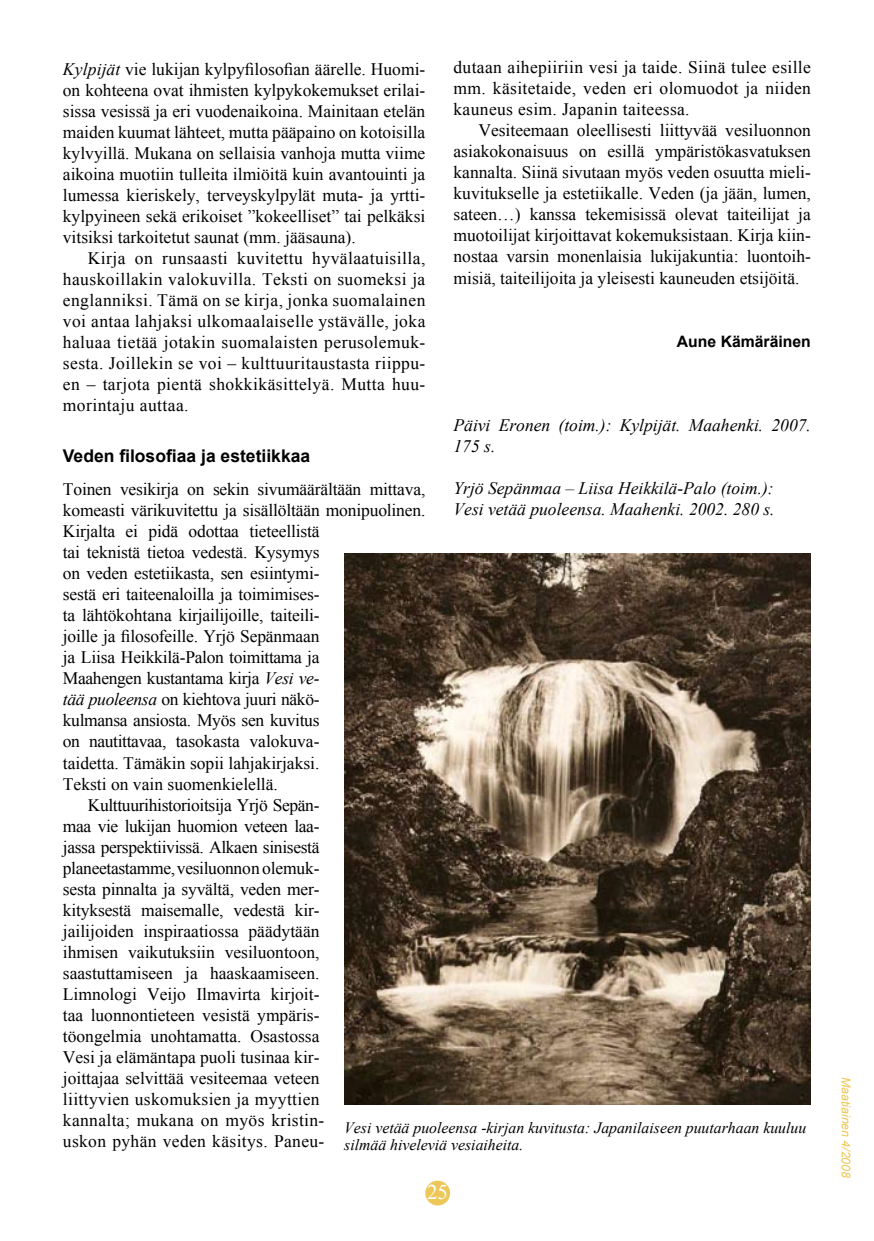
<style>
.page{position:relative;width:874px;height:1241px;background:#fff}
.page>*{position:absolute;margin:0;border:0;box-sizing:border-box;transform-origin:0 0}
.t1{font:21px "Times New Roman";color:#fff}
.t2{font:17.5px/21px "Times New Roman";color:#000;text-align:justify}
.t3{font:17.5px "Times New Roman";letter-spacing:-.02em;color:#000}
.t4{font:italic 17.5px/21px "Times New Roman";color:#000}
.t5{font:17.5px "Times New Roman";letter-spacing:.02em;color:#000}
.t6{font:700 17.5px "Arial";color:#000}
.t7{font:italic 15.75px/17.5px "Times New Roman";color:#000}
.t8{font:700 15.75px "Arial";color:#000}
.t9{font:italic 12.25px "Arial";color:#edc859}
.s1{font-style:italic}
</style>
<div class="page">
<div style="left:425px;top:1180px;width:25px;height:25px;background:#edc859;border-radius:50%"></div>
<img style="left:344px;top:553px;width:466px;height:550px">
<p class="t2" style="left:453px;top:57px;width:359px">dutaan aihepiiriin vesi ja taide. Siinä tulee esille mm. käsitetaide, veden eri olomuodot ja niiden kauneus esim. Japanin taiteessa.</p>
<p class="t2" style="left:453px;top:120px;width:359px;text-indent:25px">Vesiteemaan oleellisesti liittyvää vesiluonnon asiakokonaisuus on esillä ympäristökasvatuksen kannalta. Siinä sivutaan myös veden osuutta mieli&shy;kuvitukselle ja estetiikalle. Veden (ja jään, lumen, sateen…) kanssa tekemisissä olevat taiteilijat ja muotoilijat kirjoittavat kokemuksistaan. Kirja kiin&shy;nostaa varsin monenlaisia lukijakuntia: luontoih&shy;misiä, taiteilijoita ja yleisesti kauneuden etsijöitä.</p>
<p class="t2" style="left:63px;top:58px;width:364px"><span class="s1">Kylpijät</span> vie lukijan kylpyfilosofian äärelle. Huomi&shy;on kohteena ovat ihmisten kylpykokemukset erilai&shy;sissa vesissä ja eri vuodenaikoina. Mainitaan etelän maiden kuumat lähteet, mutta pääpaino on kotoisilla kylvyillä. Mukana on sellaisia vanhoja mutta viime aikoina muotiin tulleita ilmiöitä kuin avantouinti ja lumessa kieriskely, terveyskylpylät muta- ja yrtti&shy;kylpyineen sekä erikoiset ”kokeelliset” tai pelkäksi vitsiksi tarkoitetut saunat (mm. jääsauna).</p>
<p class="t2" style="left:63px;top:247px;width:364px;text-indent:25px">Kirja on runsaasti kuvitettu hyvälaatuisilla, hauskoillakin valokuvilla. Teksti on suomeksi ja englanniksi. Tämä on se kirja, jonka suomalainen voi antaa lahjaksi ulkomaalaiselle ystävälle, joka haluaa tietää jotakin suomalaisten perusolemuk&shy;sesta. Joillekin se voi – kulttuuritaustasta riippu&shy;en – tarjota pientä shokkikäsittelyä. Mutta huu&shy;morintaju auttaa.</p>
<p class="t6" style="left:63px;top:444px;width:249px">Veden filosofiaa ja estetiikkaa</p>
<p class="t2" style="left:63px;top:478px;width:364px">Toinen vesikirja on sekin sivumäärältään mittava,</p>
<p class="t2" style="left:63px;top:499px;width:364px">komeasti värikuvitettu ja sisällöltään monipuolinen.</p>
<p class="t2" style="left:63px;top:520px;width:258px">Kirjalta ei pidä odottaa tieteellistä</p>
<p class="t2" style="left:63px;top:541px;width:258px">tai teknistä tietoa vedestä. Kysymys</p>
<p class="t2" style="left:63px;top:562px;width:258px">on veden estetiikasta, sen esiintymi-</p>
<p class="t2" style="left:63px;top:583px;width:258px">sestä eri taiteenaloilla ja toimimises-</p>
<p class="t2" style="left:63px;top:604px;width:258px">ta lähtökohtana kirjailijoille, taiteili-</p>
<p class="t2" style="left:63px;top:625px;width:258px">joille ja filosofeille. Yrjö Sepänmaan</p>
<p class="t3" style="left:63px;top:645px;width:258px">ja Liisa Heikkilä-Palon toimittama ja</p>
<p class="t3" style="left:63px;top:666px;width:258px">Maahengen kustantama kirja <span class="s1">Vesi ve-</span></p>
<p class="t3" style="left:63px;top:687px;width:258px"><span class="s1">tää puoleensa</span> on kiehtova juuri näkö-</p>
<p class="t3" style="left:63px;top:708px;width:258px">kulmansa ansiosta. Myös sen kuvitus</p>
<p class="t2" style="left:63px;top:730px;width:258px">on nautittavaa, tasokasta valokuva-</p>
<p class="t2" style="left:63px;top:751px;width:258px">taidetta. Tämäkin sopii lahjakirjaksi.</p>
<p class="t2" style="left:63px;top:772px;width:216px">Teksti on vain suomenkielellä.</p>
<p class="t3" style="left:88px;top:792px;width:233px">Kulttuurihistorioitsija Yrjö Sepän-</p>
<p class="t3" style="left:63px;top:813px;width:258px">maa vie lukijan huomion veteen laa-</p>
<p class="t3" style="left:63px;top:834px;width:258px">jassa perspektiivissä. Alkaen sinisestä</p>
<p class="t3" style="left:63px;top:855px;width:258px">planeetastamme, vesiluonnon olemuk-</p>
<p class="t2" style="left:63px;top:877px;width:258px">sesta pinnalta ja syvältä, veden mer-</p>
<p class="t2" style="left:63px;top:898px;width:258px">kityksestä maisemalle, vedestä kir-</p>
<p class="t2" style="left:63px;top:919px;width:258px">jailijoiden inspiraatiossa päädytään</p>
<p class="t2" style="left:63px;top:940px;width:258px">ihmisen vaikutuksiin vesiluontoon,</p>
<p class="t2" style="left:63px;top:961px;width:258px">saastuttamiseen ja haaskaamiseen.</p>
<p class="t2" style="left:63px;top:982px;width:258px">Limnologi Veijo Ilmavirta kirjoit-</p>
<p class="t2" style="left:63px;top:1003px;width:258px">taa luonnontieteen vesistä ympäris-</p>
<p class="t2" style="left:63px;top:1024px;width:258px">töongelmia unohtamatta. Osastossa</p>
<p class="t2" style="left:63px;top:1045px;width:258px">Vesi ja elämäntapa puoli tusinaa kir-</p>
<p class="t2" style="left:63px;top:1066px;width:258px">joittajaa selvittää vesiteemaa veteen</p>
<p class="t5" style="left:63px;top:1086px;width:258px">liittyvien uskomuksien ja myyttien</p>
<p class="t5" style="left:63px;top:1107px;width:263px">kannalta; mukana on myös kristin-</p>
<p class="t5" style="left:63px;top:1128px;width:263px">uskon pyhän veden käsitys. Paneu-</p>
<p class="t8" style="left:676px;top:330px;width:135px">Aune Kämäräinen</p>
<p class="t4" style="left:453px;top:414px;width:358px">Päivi Eronen (toim.): Kylpijät. Maahenki. 2007.<br>175 s.</p>
<p class="t4" style="left:453px;top:477px;width:322px">Yrjö Sepänmaa – Liisa Heikkilä-Palo (toim.):<br>Vesi vetää puoleensa. Maahenki. 2002. 280 s.</p>
<p class="t7" style="left:344px;top:1118px;width:463px">Vesi vetää puoleensa -kirjan kuvitusta: Japanilaiseen puutarhaan kuuluu silmää hiveleviä vesiaiheita.</p>
<p class="t1" style="left:427px;top:1178px;width:22px">25</p>
<p class="t9" style="left:853px;top:1076px;width:102px;rotate:90deg">Maatiainen 4/2008</p>
</div>
